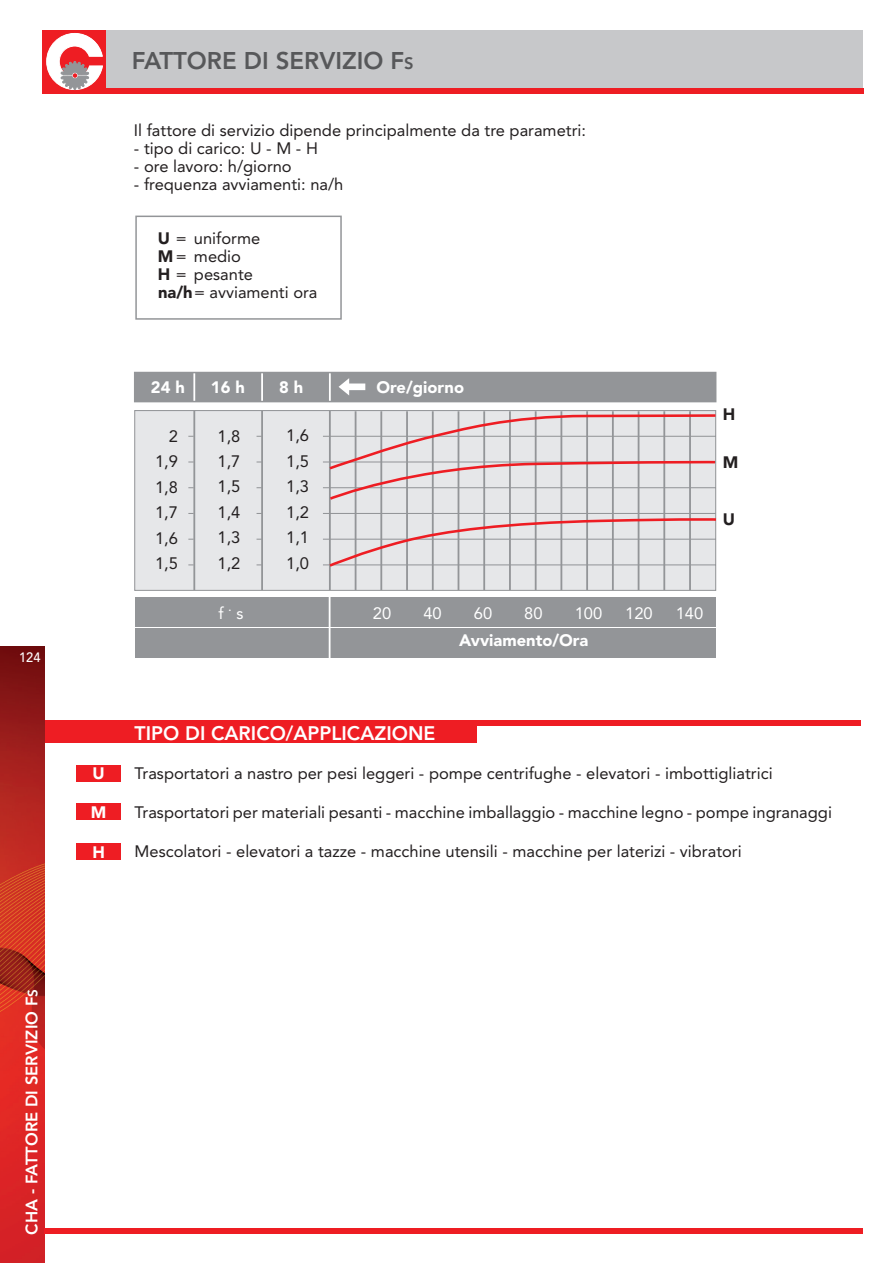
<style>
.page{position:relative;width:893px;height:1263px;background:#fff}
.page>*{position:absolute;margin:0;border:0;box-sizing:border-box;transform-origin:0 0}
.t1{font:800 24px "Avenir LT Std";color:#57585a}
.t2{font:800 19.5px "Avenir LT Std";color:#fff}
.t3{font:16.5px/25.5px "Avenir LT Std";color:#231f20;text-align:justify}
.t4{font:900 16.5px "Avenir LT Std";color:#fff}
.t5{font:800 16.5px "Avenir LT Std";color:#fff}
.t6{font:16.5px "Avenir LT Std";color:#fff}
.t7{font:900 16.5px "Avenir LT Std";color:#231f20}
.t8{font:500 13.5px "Avenir LT Std";color:#fff;scale:.95 1}
.s1{font-size:13.5px}
.s2{font-size:16.5px}
.s3{font-weight:900}
</style>
<div class="page">
<div style="left:40px;top:721px;width:437px;height:22px;background:#ee1d23"></div>
<div style="left:108px;top:721px;width:753px;height:5px;background:#ee1d23"></div>
<img style="left:0;top:646px;width:45px;height:617px">
<div style="left:43px;top:30px;width:820px;height:64px;background:#c7c8ca"></div>
<div style="left:43px;top:30px;width:63px;height:64px;background:#ee1d23"></div>
<svg style="left:46px;top:33px;width:57px;height:57px"></svg>
<div style="left:106px;top:88px;width:757px;height:6px;background:#ee1d23"></div>
<div style="left:45px;top:1228px;width:818px;height:5px;background:#ee1d23"></div>
<div style="left:135px;top:216px;width:207px;height:104px;border:2px solid #939598"></div>
<div style="left:134px;top:410px;width:583px;height:181px;background:#e6e7e9"></div>
<div style="left:135px;top:372px;width:581px;height:30px;background:#939598"></div>
<hr style="left:193px;top:372px;width:2px;height:30px;background:#fff">
<hr style="left:261px;top:372px;width:2px;height:30px;background:#fff">
<hr style="left:329px;top:372px;width:2px;height:30px;background:#fff">
<hr style="left:193px;top:411px;width:2px;height:179px;background:#939598">
<hr style="left:261px;top:411px;width:2px;height:179px;background:#939598">
<hr style="left:329px;top:411px;width:2px;height:179px;background:#939598">
<hr style="left:355px;top:411px;width:1px;height:179px;background:#939598">
<hr style="left:380px;top:411px;width:2px;height:179px;background:#939598">
<hr style="left:406px;top:411px;width:2px;height:179px;background:#939598">
<hr style="left:432px;top:411px;width:2px;height:179px;background:#939598">
<hr style="left:458px;top:411px;width:1px;height:179px;background:#939598">
<hr style="left:483px;top:411px;width:2px;height:179px;background:#939598">
<hr style="left:509px;top:411px;width:2px;height:179px;background:#939598">
<hr style="left:535px;top:411px;width:2px;height:179px;background:#939598">
<hr style="left:560px;top:411px;width:2px;height:179px;background:#939598">
<hr style="left:586px;top:411px;width:2px;height:179px;background:#939598">
<hr style="left:612px;top:411px;width:2px;height:179px;background:#939598">
<hr style="left:638px;top:411px;width:1px;height:179px;background:#939598">
<hr style="left:663px;top:411px;width:2px;height:179px;background:#939598">
<hr style="left:689px;top:411px;width:2px;height:179px;background:#939598">
<div style="left:135px;top:597px;width:581px;height:30px;background:#939598"></div>
<hr style="left:329px;top:597px;width:1px;height:30px;background:#fff">
<svg style="left:339px;top:378px;width:26px;height:17px"></svg>
<svg style="left:327px;top:413px;width:390px;height:155px"></svg>
<div style="left:135px;top:628px;width:581px;height:29px;background:#939598"></div>
<svg style="left:329px;top:628px;width:1px;height:29px"></svg>
<div style="left:76px;top:765px;width:45px;height:17px;background:#ee1d23"></div>
<div style="left:76px;top:803px;width:45px;height:17px;background:#ee1d23"></div>
<div style="left:76px;top:843px;width:45px;height:17px;background:#ee1d23"></div>
<p class="t8" style="left:19px;top:650px;width:24px">124</p>
<p class="t5" style="left:22px;top:1234px;width:247px;rotate:-90deg">CHA - FATTORE DI SERVIZIO F<span class="s1">S</span></p>
<h1 class="t1" style="left:132px;top:46px;width:283px">FATTORE DI SERVIZIO F<span class="s2">S</span></h1>
<p class="t3" style="left:134px;top:118px;width:454px">Il fattore di servizio dipende principalmente da tre parametri:</p>
<p class="t3" style="left:134px;top:136px;width:185px">- tipo di carico: U - M - H</p>
<p class="t3" style="left:134px;top:154px;width:159px">- ore lavoro: h/giorno</p>
<p class="t3" style="left:134px;top:172px;width:211px">- frequenza avviamenti: na/h</p>
<p class="t3" style="left:158px;top:230px;width:161px;line-height:18px;text-align:left"><span class="s3">U</span> = uniforme<br><span class="s3">M</span>= medio<br><span class="s3">H</span> = pesante<br><span class="s3">na/h</span>= avviamenti ora</p>
<p class="t4" style="left:151px;top:378px;width:35px">24 h</p>
<p class="t4" style="left:211px;top:378px;width:35px">16 h</p>
<p class="t4" style="left:279px;top:378px;width:26px">8 h</p>
<p class="t4" style="left:376px;top:378px;width:89px">Ore/giorno</p>
<p class="t3" style="left:155px;top:423px;width:24px;text-indent:14px">2<br>1,9<br>1,8<br>1,7<br>1,6<br>1,5</p>
<p class="t3" style="left:218px;top:423px;width:24px">1,8<br>1,7<br>1,5<br>1,4<br>1,3<br>1,2</p>
<p class="t3" style="left:286px;top:423px;width:24px">1,6<br>1,5<br>1,3<br>1,2<br>1,1<br>1,0</p>
<p class="t6" style="left:218px;top:603px;width:27px">f <sup>.</sup> s</p>
<p class="t6" style="left:373px;top:604px;width:20px">20</p>
<p class="t6" style="left:423px;top:604px;width:20px">40</p>
<p class="t6" style="left:474px;top:604px;width:20px">60</p>
<p class="t6" style="left:524px;top:604px;width:20px">80</p>
<p class="t6" style="left:575px;top:604px;width:29px">100</p>
<p class="t6" style="left:625px;top:604px;width:29px">120</p>
<p class="t6" style="left:676px;top:604px;width:29px">140</p>
<p class="t4" style="left:459px;top:630px;width:131px">Avviamento/Ora</p>
<p class="t7" style="left:723px;top:404px;width:14px">H</p>
<p class="t7" style="left:723px;top:452px;width:17px">M</p>
<p class="t7" style="left:723px;top:509px;width:14px">U</p>
<p class="t4" style="left:93px;top:764px;width:14px">U</p>
<p class="t4" style="left:91px;top:802px;width:17px">M</p>
<p class="t4" style="left:92px;top:842px;width:14px">H</p>
<p class="t2" style="left:135px;top:722px;width:302px">TIPO DI CARICO/APPLICAZIONE</p>
<p class="t3" style="left:135px;top:761px;width:639px">Trasportatori a nastro per pesi leggeri - pompe centrifughe - elevatori - imbottigliatrici</p>
<p class="t3" style="left:135px;top:800px;width:699px">Trasportatori per materiali pesanti - macchine imballaggio - macchine legno - pompe ingranaggi</p>
<p class="t3" style="left:135px;top:839px;width:609px">Mescolatori - elevatori a tazze - macchine utensili - macchine per laterizi - vibratori</p>
</div>
